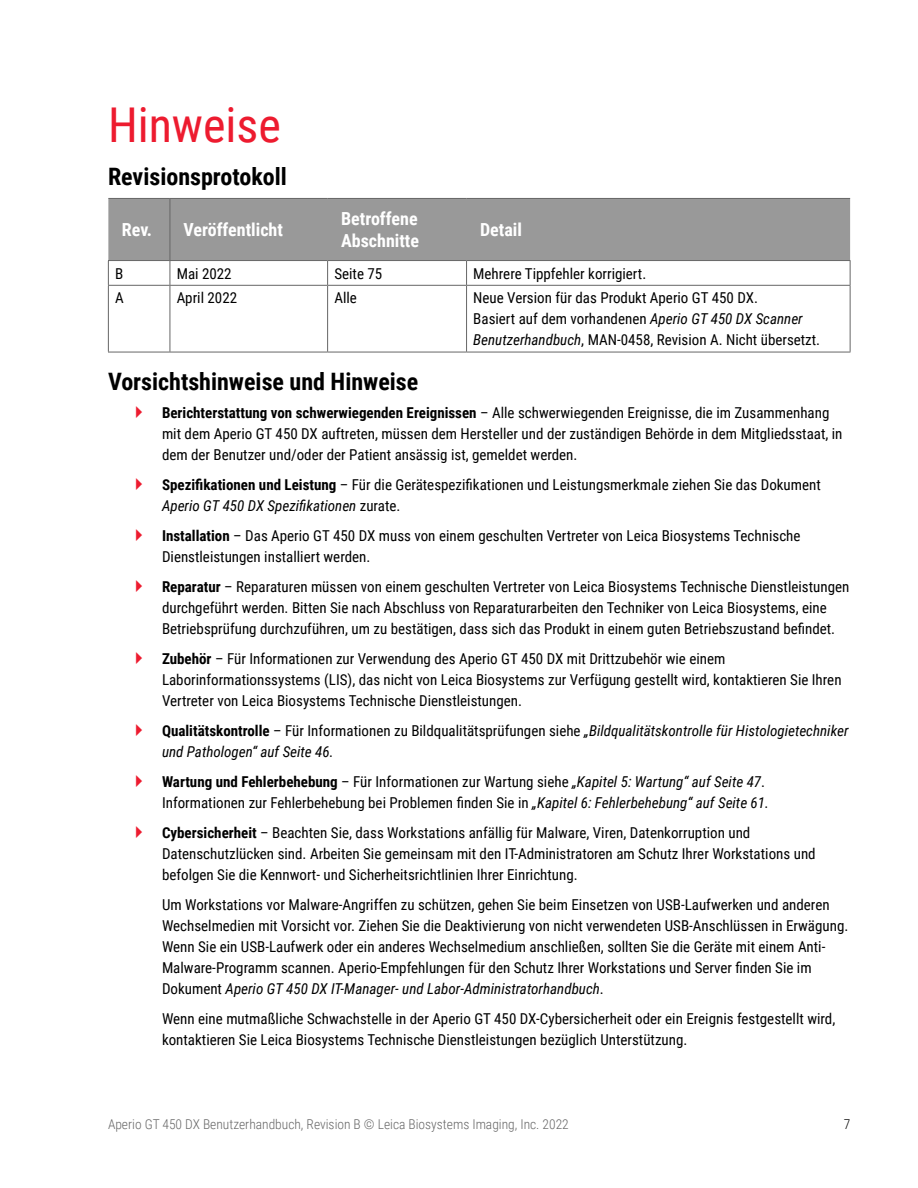
<style>
.page{position:relative;width:918px;height:1188px;background:#fff}
.page>*{position:absolute;margin:0;border:0;box-sizing:border-box;transform-origin:0 0}
.t1{font:48px "Roboto Condensed";color:#ed1b2f}
.t2{font:700 24px "Roboto Condensed";color:#000}
.t3{font:700 18px/21.6px "Roboto Condensed";color:#fff}
.t4{font:15px/21px "Roboto Condensed";color:#000}
.t5{font:italic 15px/21px "Roboto Condensed";color:#000}
.t6{font:300 13.5px "Roboto Condensed";color:#666}
.t7{font:300 13.5px "Roboto Condensed";color:#000}
.s1{font-style:italic}
.s2{font-weight:700}
.s3{font-weight:700;font-style:normal}
.s4{font-style:normal}
</style>
<div class="page">
<div style="left:108px;top:199px;width:742px;height:61px;background:#999"></div>
<svg style="left:109px;top:261px;width:741px;height:91px"></svg>
<hr style="left:108px;top:260px;width:62px;height:1px;background:#666">
<hr style="left:170px;top:199px;width:1px;height:61px;background:#666">
<hr style="left:170px;top:260px;width:158px;height:1px;background:#666">
<hr style="left:328px;top:260px;width:139px;height:1px;background:#666">
<hr style="left:467px;top:260px;width:384px;height:1px;background:#666">
<hr style="left:108px;top:198px;width:62px;height:1px;background:#666">
<hr style="left:170px;top:198px;width:158px;height:1px;background:#666">
<hr style="left:328px;top:198px;width:139px;height:1px;background:#666">
<hr style="left:467px;top:198px;width:383px;height:1px;background:#666">
<svg style="left:108px;top:261px;width:1px;height:24px"></svg>
<svg style="left:170px;top:261px;width:1px;height:24px"></svg>
<svg style="left:327px;top:261px;width:1px;height:24px"></svg>
<svg style="left:466px;top:261px;width:1px;height:24px"></svg>
<svg style="left:850px;top:261px;width:1px;height:24px"></svg>
<hr style="left:108px;top:285px;width:62px;height:1px;background:#666">
<hr style="left:108px;top:286px;width:1px;height:66px;background:#666">
<hr style="left:170px;top:285px;width:158px;height:1px;background:#666">
<hr style="left:170px;top:286px;width:1px;height:66px;background:#666">
<hr style="left:328px;top:285px;width:139px;height:1px;background:#666">
<hr style="left:327px;top:286px;width:1px;height:66px;background:#666">
<hr style="left:467px;top:285px;width:384px;height:1px;background:#666">
<hr style="left:466px;top:286px;width:1px;height:66px;background:#666">
<hr style="left:850px;top:286px;width:1px;height:66px;background:#666">
<hr style="left:108px;top:352px;width:62px;height:1px;background:#666">
<hr style="left:170px;top:352px;width:158px;height:1px;background:#666">
<hr style="left:328px;top:352px;width:139px;height:1px;background:#666">
<hr style="left:467px;top:352px;width:384px;height:1px;background:#666">
<h1 class="t1" style="left:108px;top:92px;width:174px">Hinweise</h1>
<h2 class="t2" style="left:108px;top:159px;width:180px">Revisionsprotokoll</h2>
<p class="t3" style="left:122px;top:218px;width:32px">Rev.</p>
<p class="t3" style="left:183px;top:218px;width:101px">Veröffentlicht</p>
<p class="t3" style="left:341px;top:208px;width:80px">Betroffene<br>Abschnitte</p>
<p class="t3" style="left:480px;top:218px;width:43px">Detail</p>
<p class="t4" style="left:115px;top:262px;width:10px">B</p>
<p class="t4" style="left:177px;top:262px;width:57px">Mai 2022</p>
<p class="t4" style="left:334px;top:262px;width:49px">Seite 75</p>
<p class="t4" style="left:473px;top:262px;width:174px">Mehrere Tippfehler korrigiert.</p>
<p class="t4" style="left:115px;top:287px;width:10px">A</p>
<p class="t4" style="left:177px;top:287px;width:62px">April 2022</p>
<p class="t4" style="left:334px;top:287px;width:24px">Alle</p>
<p class="t4" style="left:473px;top:287px;width:348px">Neue Version für das Produkt Aperio GT 450 DX.<br>Basiert auf dem vorhandenen <span class="s1">Aperio GT 450 DX Scanner<br>Benutzerhandbuch</span>, MAN-0458, Revision A. Nicht übersetzt.</p>
<h2 class="t2" style="left:108px;top:365px;width:312px">Vorsichtshinweise und Hinweise</h2>
<p class="t4" style="left:162px;top:402px;width:682px"><span class="s2">Berichterstattung von schwerwiegenden Ereignissen</span> – Alle schwerwiegenden Ereignisse, die im Zusammenhang mit dem Aperio GT 450 DX auftreten, müssen dem Hersteller und der zuständigen Behörde in dem Mitgliedsstaat, in dem der Benutzer und/oder der Patient ansässig ist, gemeldet werden.</p>
<p class="t4" style="left:162px;top:474px;width:660px"><span class="s2">Spezifikationen und Leistung</span> – Für die Gerätespezifikationen und Leistungsmerkmale ziehen Sie das Dokument<br><span class="s1">Aperio GT 450 DX Spezifikationen</span> zurate.</p>
<p class="t4" style="left:162px;top:525px;width:640px"><span class="s2">Installation</span> – Das Aperio GT 450 DX muss von einem geschulten Vertreter von Leica Biosystems Technische<br>Dienstleistungen installiert werden.</p>
<p class="t4" style="left:162px;top:576px;width:689px"><span class="s2">Reparatur</span> – Reparaturen müssen von einem geschulten Vertreter von Leica Biosystems Technische Dienstleistungen durchgeführt werden. Bitten Sie nach Abschluss von Reparaturarbeiten den Techniker von Leica Biosystems, eine<br>Betriebsprüfung durchzuführen, um zu bestätigen, dass sich das Produkt in einem guten Betriebszustand befindet.</p>
<p class="t4" style="left:162px;top:648px;width:681px"><span class="s2">Zubehör</span> – Für Informationen zur Verwendung des Aperio GT 450 DX mit Drittzubehör wie einem<br>Laborinformationssystems (LIS), das nicht von Leica Biosystems zur Verfügung gestellt wird, kontaktieren Sie Ihren<br>Vertreter von Leica Biosystems Technische Dienstleistungen.</p>
<p class="t5" style="left:162px;top:720px;width:688px"><span class="s3">Qualitätskontrolle</span> <span class="s4">– Für Informationen zu Bildqualitätsprüfungen siehe</span> „Bildqualitätskontrolle für Histologietechniker und Pathologen“ auf Seite 46.</p>
<p class="t4" style="left:162px;top:771px;width:609px"><span class="s2">Wartung und Fehlerbehebung</span> – Für Informationen zur Wartung siehe <span class="s1">„Kapitel 5: Wartung“ auf Seite 47</span>.<br>Informationen zur Fehlerbehebung bei Problemen finden Sie in <span class="s1">„Kapitel 6: Fehlerbehebung“ auf Seite 61.</span></p>
<p class="t4" style="left:162px;top:822px;width:655px"><span class="s2">Cybersicherheit</span> – Beachten Sie, dass Workstations anfällig für Malware, Viren, Datenkorruption und<br>Datenschutzlücken sind. Arbeiten Sie gemeinsam mit den IT-Administratoren am Schutz Ihrer Workstations und befolgen Sie die Kennwort- und Sicherheitsrichtlinien Ihrer Einrichtung.</p>
<p class="t4" style="left:162px;top:894px;width:688px">Um Workstations vor Malware-Angriffen zu schützen, gehen Sie beim Einsetzen von USB-Laufwerken und anderen Wechselmedien mit Vorsicht vor. Ziehen Sie die Deaktivierung von nicht verwendeten USB-Anschlüssen in Erwägung.<br>Wenn Sie ein USB-Laufwerk oder ein anderes Wechselmedium anschließen, sollten Sie die Geräte mit einem Anti-Malware-Programm scannen. Aperio-Empfehlungen für den Schutz Ihrer Workstations und Server finden Sie im Dokument <span class="s1">Aperio GT 450 DX IT-Manager- und Labor-Administratorhandbuch</span>.</p>
<p class="t4" style="left:162px;top:1008px;width:675px">Wenn eine mutmaßliche Schwachstelle in der Aperio GT 450 DX-Cybersicherheit oder ein Ereignis festgestellt wird, kontaktieren Sie Leica Biosystems Technische Dienstleistungen bezüglich Unterstützung.</p>
<p class="t6" style="left:108px;top:1115px;width:462px">Aperio GT 450 DX Benutzerhandbuch, Revision B © Leica Biosystems Imaging, Inc. 2022</p>
<p class="t7" style="left:844px;top:1115px;width:8px">7</p>
</div>
